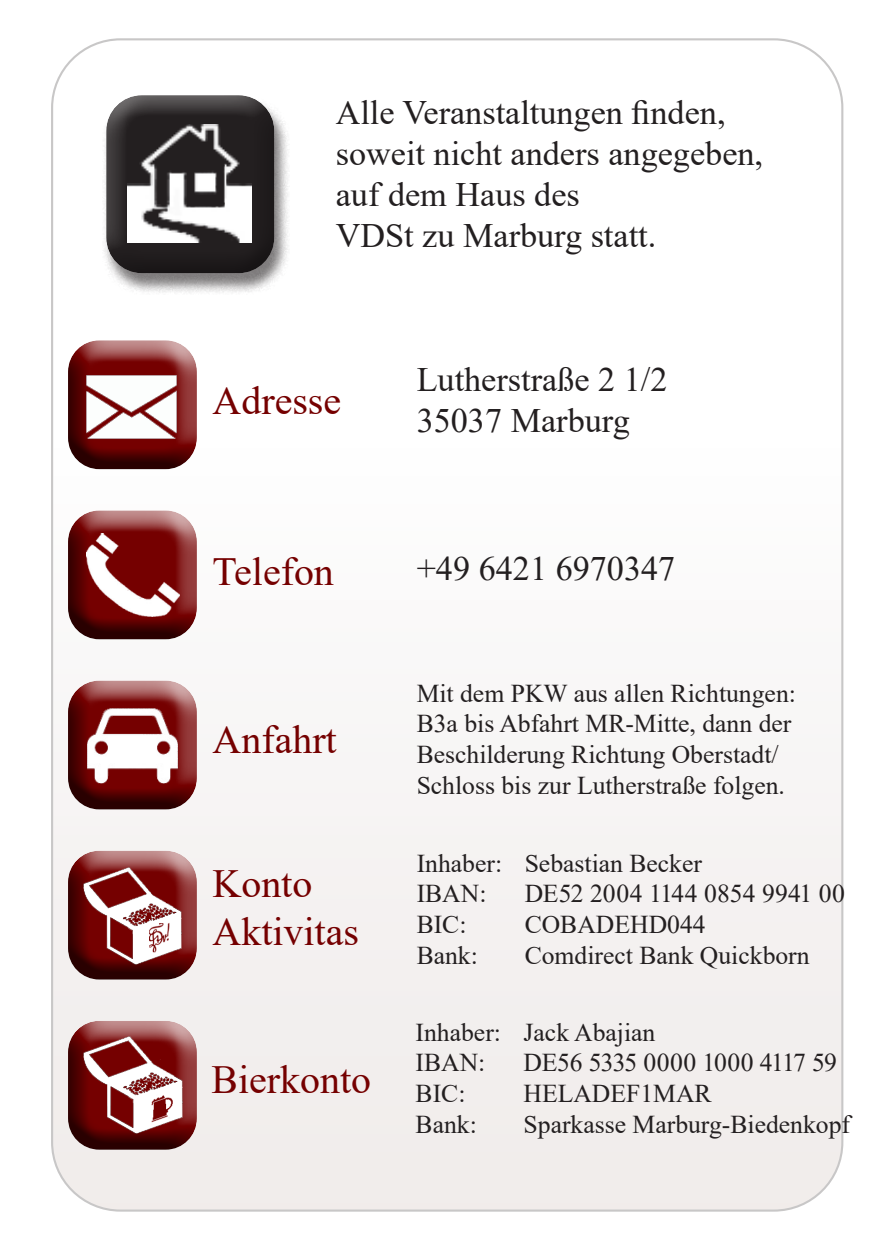
<style>
.page{position:relative;width:893px;height:1259px;background:#fff}
.page>*{position:absolute;margin:0;border:0;box-sizing:border-box;transform-origin:0 0}
.t1{font:39.9px "Times New Roman";color:#750000}
.t2{font:34.2px/41.1px "Times New Roman";color:#231f20}
.t3{font:25.8px/30.9px "Times New Roman";color:#231f20}
.t4{font:25.8px "Times New Roman";letter-spacing:-.02em;color:#231f20}
</style>
<div class="page">
<div style="left:52px;top:39px;width:790px;height:1171px;background:#f9f9f8;border-radius:68px"></div>
<div style="left:102px;top:96px;width:188px;height:199px;background:#231f20;opacity:.59"></div>
<div style="left:102px;top:83px;width:174px;height:174px;background:#fff;opacity:.75"></div>
<div style="left:102px;top:107px;width:174px;height:168px;background:#231f20;opacity:.75"></div>
<img style="left:128px;top:124px;width:124px;height:118px">
<div style="left:66px;top:339px;width:135px;height:111px;background:#fff;opacity:.75"></div>
<div style="left:66px;top:347px;width:135px;height:127px;background:#231f20;opacity:.75"></div>
<img style="left:87px;top:375px;width:89px;height:64px">
<div style="left:66px;top:509px;width:135px;height:111px;background:#fff;opacity:.75"></div>
<div style="left:66px;top:517px;width:135px;height:127px;background:#231f20;opacity:.75"></div>
<img style="left:87px;top:533px;width:93px;height:83px">
<div style="left:66px;top:680px;width:135px;height:110px;background:#fff;opacity:.75"></div>
<div style="left:66px;top:687px;width:135px;height:128px;background:#231f20;opacity:.75"></div>
<img style="left:88px;top:708px;width:89px;height:75px">
<div style="left:66px;top:850px;width:135px;height:110px;background:#fff;opacity:.75"></div>
<div style="left:66px;top:857px;width:135px;height:128px;background:#231f20;opacity:.75"></div>
<img style="left:83px;top:867px;width:99px;height:98px">
<div style="left:66px;top:1020px;width:135px;height:110px;background:#fff;opacity:.75"></div>
<div style="left:66px;top:1027px;width:135px;height:128px;background:#231f20;opacity:.75"></div>
<img style="left:84px;top:1036px;width:98px;height:97px">
<p class="t2" style="left:336px;top:90px;width:391px">Alle Veranstaltungen finden,</p>
<p class="t2" style="left:336px;top:132px;width:429px">soweit nicht anders angegeben, auf dem Haus des</p>
<p class="t2" style="left:336px;top:214px;width:322px">VDSt zu Marburg statt.</p>
<p class="t1" style="left:213px;top:372px;width:130px">Adresse</p>
<p class="t2" style="left:417px;top:357px;width:252px">Lutherstraße 2 1/2</p>
<p class="t2" style="left:417px;top:398px;width:215px">35037 Marburg</p>
<p class="t1" style="left:213px;top:543px;width:123px">Telefon</p>
<p class="t2" style="left:417px;top:547px;width:260px">+49 6421 6970347</p>
<p class="t1" style="left:213px;top:711px;width:126px">Anfahrt</p>
<p class="t1" style="left:213px;top:855px;width:101px">Konto</p>
<p class="t1" style="left:213px;top:903px;width:148px">Aktivitas</p>
<p class="t1" style="left:212px;top:1051px;width:161px">Bierkonto</p>
<p class="t3" style="left:417px;top:677px;width:381px">Mit dem PKW aus allen Richtungen:</p>
<p class="t3" style="left:417px;top:707px;width:376px">B3a bis Abfahrt MR-Mitte, dann der<br>Beschilderung Richtung Oberstadt/<br>Schloss bis zur Lutherstraße folgen.</p>
<p class="t3" style="left:417px;top:846px;width:287px">Inhaber: Sebastian Becker</p>
<p class="t3" style="left:417px;top:877px;width:71px">IBAN:</p>
<p class="t3" style="left:525px;top:877px;width:322px">DE52 2004 1144 0854 9941 00</p>
<p class="t3" style="left:417px;top:908px;width:51px">BIC:</p>
<p class="t3" style="left:525px;top:908px;width:182px">COBADEHD044</p>
<p class="t3" style="left:417px;top:939px;width:63px">Bank:</p>
<p class="t3" style="left:525px;top:939px;width:286px">Comdirect Bank Quickborn</p>
<p class="t3" style="left:416px;top:1015px;width:241px">Inhaber: Jack Abajian</p>
<p class="t3" style="left:416px;top:1046px;width:71px">IBAN:</p>
<p class="t4" style="left:524px;top:1044px;width:315px">DE56 5335 0000 1000 4117 59</p>
<p class="t3" style="left:416px;top:1077px;width:51px">BIC:</p>
<p class="t3" style="left:524px;top:1077px;width:190px">HELADEF1MAR</p>
<p class="t3" style="left:416px;top:1108px;width:63px">Bank:</p>
<p class="t3" style="left:524px;top:1108px;width:328px">Sparkasse Marburg-Biedenkopf</p>
</div>
